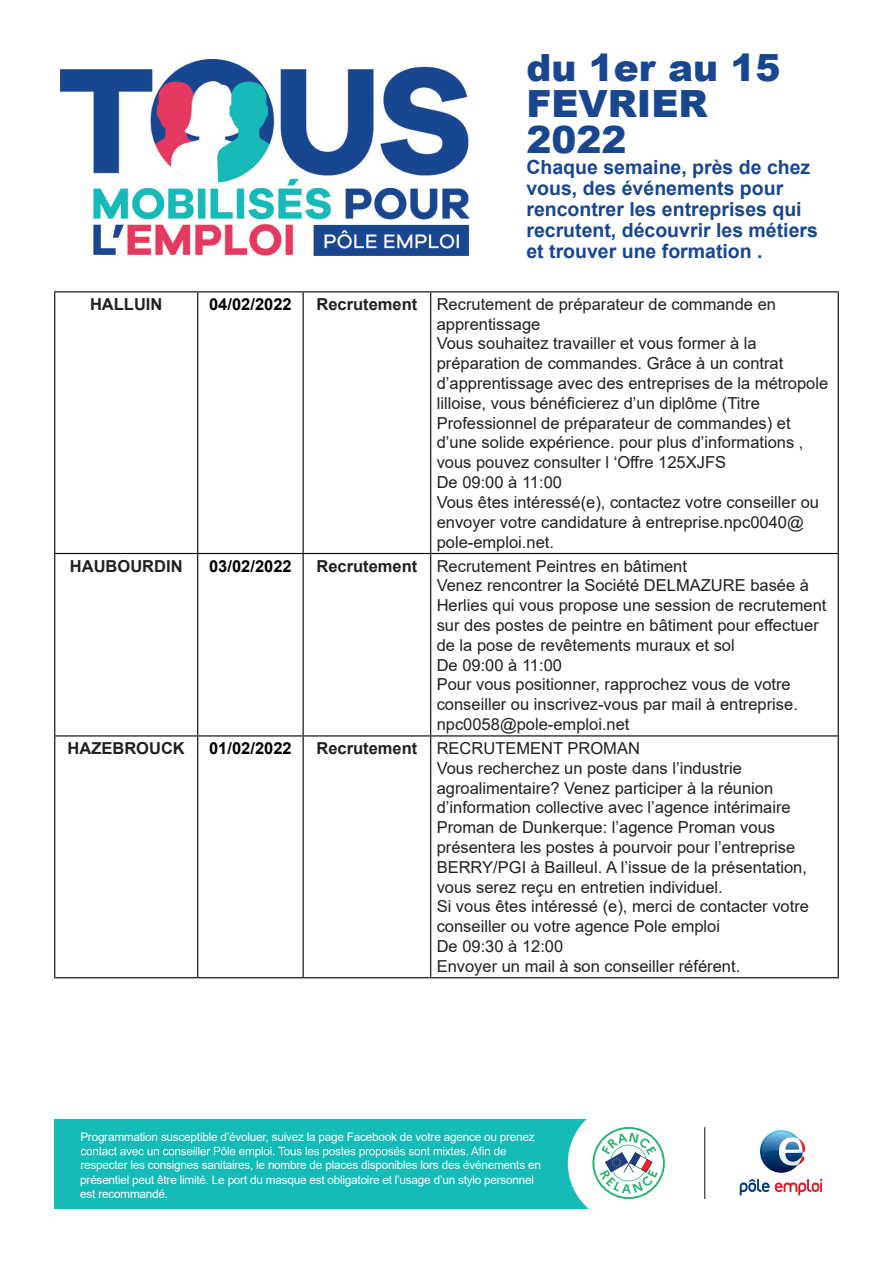
<style>
.page{position:relative;width:893px;height:1263px;background:#fff}
.page>*{position:absolute;margin:0;border:0;box-sizing:border-box;transform-origin:0 0}
.t1{font:900 37.5px/36px "Arial";color:#184790}
.t2{font:700 19.5px/21px "Arial";color:#184790}
.t3{font:16.5px/19.8px "Arial";color:#231f20}
.t4{font:700 16.5px "Arial";color:#231f20}
.t5{font:700 16.5px "Arial";color:#000}
.t6{font:11.85px/14.1px "Arial";letter-spacing:-.02em;color:#fff}
</style>
<div class="page">
<img style="left:61px;top:59px;width:409px;height:196px">
<svg style="left:740px;top:1179px;width:29px;height:16px"></svg>
<svg style="left:775px;top:1179px;width:47px;height:16px"></svg>
<svg style="left:760px;top:1130px;width:43px;height:43px"></svg>
<svg style="left:761px;top:1131px;width:44px;height:34px"></svg>
<hr style="left:704px;top:1127px;width:1px;height:72px;background:#231f20">
<div style="left:54px;top:1120px;width:541px;height:89px;background:#15bbb7"></div>
<svg style="left:81px;top:1147px;width:425px;height:10px"></svg>
<svg style="left:568px;top:1120px;width:97px;height:89px"></svg>
<hr style="left:838px;top:292px;width:1px;height:261px;background:#000">
<hr style="left:838px;top:554px;width:1px;height:181px;background:#000">
<hr style="left:838px;top:736px;width:1px;height:241px;background:#000">
<hr style="left:54px;top:292px;width:1px;height:261px;background:#000">
<hr style="left:197px;top:292px;width:1px;height:261px;background:#000">
<hr style="left:303px;top:292px;width:1px;height:261px;background:#000">
<hr style="left:430px;top:292px;width:1px;height:261px;background:#000">
<hr style="left:54px;top:554px;width:1px;height:181px;background:#000">
<hr style="left:197px;top:554px;width:1px;height:181px;background:#000">
<hr style="left:303px;top:554px;width:1px;height:181px;background:#000">
<hr style="left:430px;top:554px;width:1px;height:181px;background:#000">
<hr style="left:54px;top:736px;width:1px;height:241px;background:#000">
<hr style="left:197px;top:736px;width:1px;height:241px;background:#000">
<hr style="left:303px;top:736px;width:1px;height:241px;background:#000">
<hr style="left:430px;top:736px;width:1px;height:241px;background:#000">
<hr style="left:54px;top:291px;width:144px;height:1px;background:#000">
<hr style="left:198px;top:291px;width:105px;height:1px;background:#000">
<hr style="left:303px;top:291px;width:128px;height:1px;background:#000">
<hr style="left:431px;top:291px;width:408px;height:1px;background:#000">
<hr style="left:54px;top:553px;width:144px;height:1px;background:#000">
<hr style="left:198px;top:553px;width:105px;height:1px;background:#000">
<hr style="left:303px;top:553px;width:128px;height:1px;background:#000">
<hr style="left:431px;top:553px;width:408px;height:1px;background:#000">
<hr style="left:54px;top:735px;width:144px;height:1px;background:#000">
<hr style="left:198px;top:735px;width:105px;height:1px;background:#000">
<hr style="left:303px;top:735px;width:128px;height:1px;background:#000">
<hr style="left:431px;top:735px;width:408px;height:1px;background:#000">
<hr style="left:54px;top:977px;width:144px;height:1px;background:#000">
<hr style="left:198px;top:977px;width:105px;height:1px;background:#000">
<hr style="left:303px;top:977px;width:128px;height:1px;background:#000">
<hr style="left:431px;top:977px;width:408px;height:1px;background:#000">
<h1 class="t1" style="left:526px;top:48px;width:256px">du 1er au 15<br>FEVRIER<br>2022</h1>
<p class="t2" style="left:526px;top:157px;width:293px">Chaque semaine, près de chez vous, des événements pour rencontrer les entreprises qui recrutent, découvrir les métiers et trouver une formation .</p>
<p class="t4" style="left:90px;top:292px;width:74px">HALLUIN</p>
<p class="t5" style="left:209px;top:292px;width:84px">04/02/2022</p>
<p class="t4" style="left:316px;top:292px;width:102px">Recrutement</p>
<p class="t3" style="left:437px;top:294px;width:393px">Recrutement de préparateur de commande en apprentissage<br>Vous souhaitez travailler et vous former à la préparation de commandes. Grâce à un contrat d’apprentissage avec des entreprises de la métropole lilloise, vous bénéficierez d’un diplôme (Titre Professionnel de préparateur de commandes) et d’une solide expérience. pour plus d’informations , vous pouvez consulter l ‘Offre 125XJFS<br>De 09:00 à 11:00<br>Vous êtes intéressé(e), contactez votre conseiller ou envoyer votre candidature à entreprise.npc0040@ pole-emploi.net.</p>
<p class="t4" style="left:70px;top:554px;width:114px">HAUBOURDIN</p>
<p class="t5" style="left:209px;top:554px;width:84px">03/02/2022</p>
<p class="t4" style="left:316px;top:554px;width:102px">Recrutement</p>
<p class="t3" style="left:437px;top:556px;width:391px">Recrutement Peintres en bâtiment<br>Venez rencontrer la Société DELMAZURE basée à Herlies qui vous propose une session de recrutement sur des postes de peintre en bâtiment pour effectuer de la pose de revêtements muraux et sol<br>De 09:00 à 11:00<br>Pour vous positionner, rapprochez vous de votre conseiller ou inscrivez-vous par mail à entreprise. npc0058@pole-emploi.net</p>
<p class="t4" style="left:68px;top:736px;width:119px">HAZEBROUCK</p>
<p class="t5" style="left:209px;top:736px;width:84px">01/02/2022</p>
<p class="t4" style="left:316px;top:736px;width:102px">Recrutement</p>
<p class="t3" style="left:437px;top:738px;width:374px">RECRUTEMENT PROMAN<br>Vous recherchez un poste dans l’industrie agroalimentaire? Venez participer à la réunion d’information collective avec l’agence intérimaire Proman de Dunkerque: l’agence Proman vous présentera les postes à pourvoir pour l’entreprise BERRY/PGI à Bailleul. A l’issue de la présentation, vous serez reçu en entretien individuel.<br>Si vous êtes intéressé (e), merci de contacter votre conseiller ou votre agence Pole emploi<br>De 09:30 à 12:00<br>Envoyer un mail à son conseiller référent.</p>
<p class="t6" style="left:80px;top:1130px;width:456px">Programmation susceptible d’évoluer, suivez la page Facebook de votre agence ou prenez</p>
<p class="t6" style="left:80px;top:1158px;width:462px">respecter les consignes sanitaires, le nombre de places disponibles lors des événements en présentiel peut être limité. Le port du masque est obligatoire et l’usage d’un stylo personnel est recommandé.</p>
</div>
